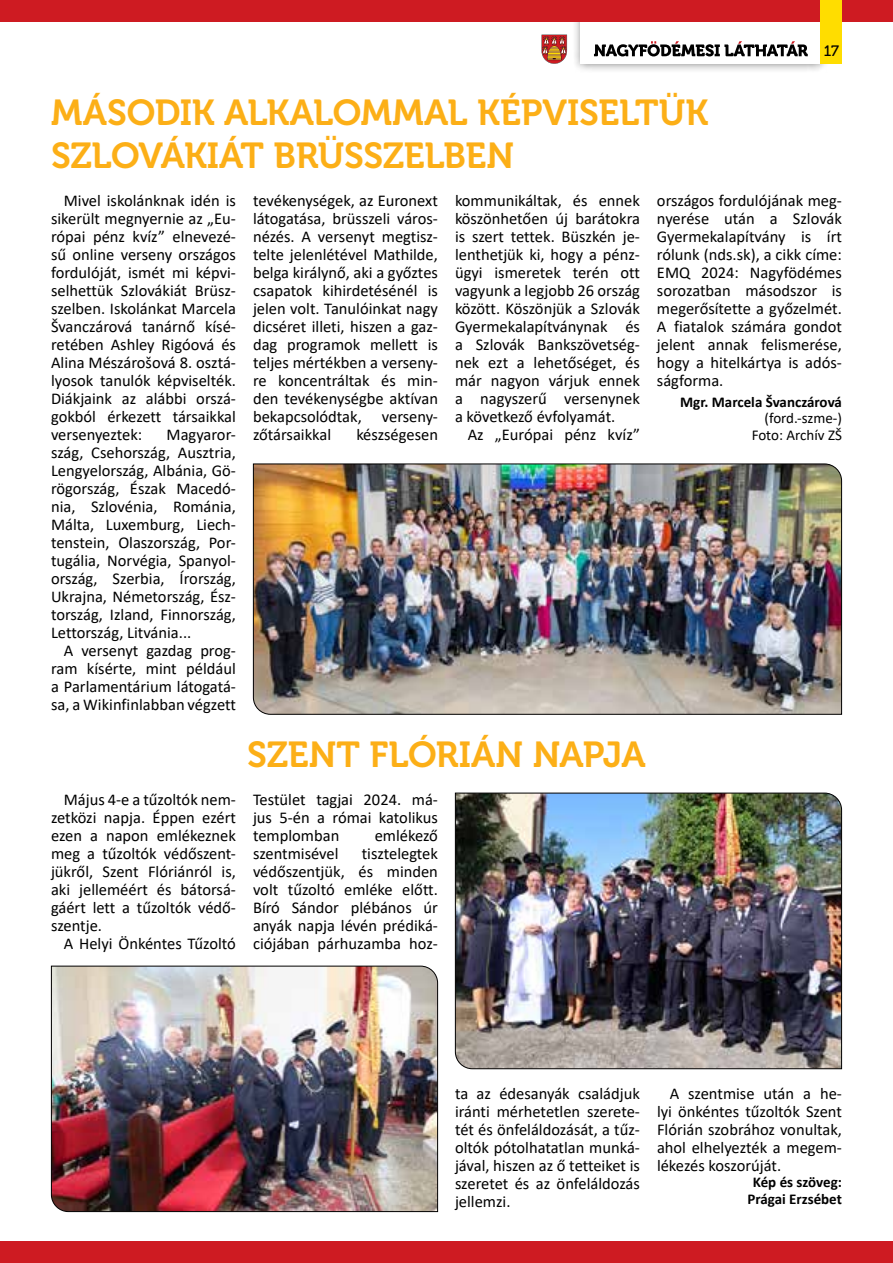
<style>
.page{position:relative;width:893px;height:1263px;background:#fff}
.page>*{position:absolute;margin:0;border:0;box-sizing:border-box;transform-origin:0 0}
.t1{font:36px/43.2px "Museo 700";letter-spacing:-.01em;color:#fcaf17}
.t2{font:16.5px/18px "Calibri";color:#000;text-align:justify}
.t3{font:700 15px/16.5px "Calibri";color:#000;text-align:center}
.t4{font:15px/16.5px "Calibri";color:#000;text-align:right}
.t5{font:15px "Museo 500";color:#000}
</style>
<div class="page">
<div style="left:571px;top:0;width:259px;height:73px;background:#000;opacity:.45"></div>
<div style="left:580px;top:0;width:241px;height:64px;background:#fff"></div>
<div style="left:0;top:0;width:893px;height:21px;background:#ce1b22"></div>
<div style="left:0;top:1242px;width:893px;height:21px;background:#ce1b22"></div>
<svg style="left:541px;top:35px;width:26px;height:29px"></svg>
<svg style="left:594px;top:41px;width:214px;height:15px"></svg>
<div style="left:821px;top:0;width:21px;height:64px;background:#fd0"></div>
<img style="left:253px;top:463px;width:589px;height:252px">
<img style="left:51px;top:965px;width:387px;height:247px">
<img style="left:455px;top:792px;width:387px;height:277px">
<h1 class="t1" style="left:51px;top:91px;width:659px">MÁSODIK ALKALOMMAL KÉPVISELTÜK<br>SZLOVÁKIÁT BRÜSSZELBEN</h1>
<p class="t5" style="left:824px;top:42px;width:17px">17</p>
<p class="t2" style="left:51px;top:191px;width:186px;text-indent:13px">Mivel iskolánknak idén is sikerült megnyernie az „Eu&shy;rópai pénz kvíz” elnevezé&shy;sű online verseny országos fordulóját, ismét mi képvi&shy;selhettük Szlovákiát Brüs - szelben. Iskolánkat Marcela Švanczárová tanárnő kísé&shy;retében Ashley Rigóová és Alina Mészárošová 8. osztá&shy;lyosok tanulók képviselték.<br>Diákjaink az alábbi orszá&shy;gokból érkezett társaikkal versenyeztek:</p>
<p class="t2" style="left:51px;top:425px;width:186px;text-indent:116px">Magyaror&shy;szág, Csehország, Ausztria, Lengyelország, Albánia, Gö&shy;rögország, Észak Macedó&shy;nia, Szlovénia, Románia, Málta, Luxemburg, Liech&shy;tenstein, Olaszország, Por&shy;tugália, Norvégia, Spanyol&shy;ország, Szerbia, Írország, Ukrajna, Németország, Ész&shy;tország, Izland, Finnország, Lettország, Litvánia...</p>
<p class="t2" style="left:51px;top:641px;width:186px;text-indent:13px">A versenyt gazdag prog&shy;ram kísérte, mint például a Parlamentárium látogatá&shy;sa, a Wikinfinlabban végzett</p>
<p class="t2" style="left:51px;top:790px;width:186px;text-indent:13px">Május 4-e a tűzoltók nem&shy;zetközi napja. Éppen ezért ezen a napon emlékeznek meg a tűzoltók védőszent&shy;jükről, Szent Flóriánról is, aki jelleméért és bátorsá&shy;gáért lett a tűzoltók védő&shy;szentje.</p>
<p class="t2" style="left:64px;top:934px;width:174px">A Helyi Önkéntes Tűzoltó</p>
<p class="t2" style="left:253px;top:191px;width:186px">tevékenységek, az Euronext látogatása, brüsszeli város&shy;nézés. A versenyt megtisz&shy;telte jelenlétével Mathilde, belga királynő, aki a győztes csapatok kihirdetésénél is jelen volt. Tanulóinkat nagy dicséret illeti, hiszen a gaz&shy;dag programok mellett is teljes mértékben a verseny&shy;re koncentráltak és min&shy;den tevékenységbe aktívan bekapcsolódtak, verseny&shy;zőtársaikkal</p>
<p class="t2" style="left:356px;top:425px;width:83px">készségesen</p>
<p class="t2" style="left:455px;top:191px;width:186px">kommunikáltak, és ennek köszönhetően új barátokra is szert tettek. Büszkén je&shy;lenthetjük ki, hogy a pénz&shy;ügyi ismeretek terén ott vagyunk a legjobb 26 ország között. Köszönjük a Szlovák Gyermekalapítványnak és a Szlovák Bankszövetség&shy;nek ezt a lehetőséget, és már nagyon várjuk ennek a nagyszerű versenynek a következő évfolyamát.</p>
<p class="t2" style="left:468px;top:425px;width:174px">Az „Európai pénz kvíz”</p>
<p class="t2" style="left:657px;top:191px;width:186px">országos fordulójának meg&shy;nyerése után a Szlovák Gyermekalapítvány is írt rólunk (nds.sk), a cikk címe:<br>EMQ 2024: Nagyfödémes sorozatban másodszor is megerősítette a győzelmét.<br>A fiatalok számára gondot jelent annak felismerése, hogy a hitelkártya is adós&shy;ságforma.</p>
<p class="t3" style="left:680px;top:393px;width:163px">Mgr. Marcela Švanczárová</p>
<p class="t4" style="left:752px;top:410px;width:92px">(ford.-szme-)<br>Foto: Archív ZŠ</p>
<h1 class="t1" style="left:247px;top:734px;width:400px">SZENT FLÓRIÁN NAPJA</h1>
<p class="t2" style="left:253px;top:790px;width:186px">Testület tagjai 2024. má&shy;jus 5-én a római katolikus templomban</p>
<p class="t2" style="left:375px;top:826px;width:65px">emlékező</p>
<p class="t2" style="left:253px;top:844px;width:87px">szentmisével</p>
<p class="t2" style="left:253px;top:844px;width:186px;text-indent:109px">tisztelegtek védőszentjük, és minden volt tűzoltó emléke előtt.<br>Bíró Sándor plébános úr anyák napja lévén prédiká&shy;ciójában párhuzamba hoz-</p>
<p class="t2" style="left:455px;top:1084px;width:186px">ta az édesanyák családjuk iránti mérhetetlen szerete&shy;tét és önfeláldozását, a tűz&shy;oltók pótolhatatlan munká&shy;jával, hiszen az ő tetteiket is szeretet és az önfeláldozás jellemzi.</p>
<p class="t2" style="left:657px;top:1084px;width:186px;text-indent:13px">A szentmise után a he&shy;lyi önkéntes tűzoltók Szent Flórián szobrához vonultak, ahol elhelyezték a megem&shy;lékezés koszorúját.</p>
<p class="t3" style="left:747px;top:1173px;width:96px">Kép és szöveg:<br>Prágai Erzsébet</p>
</div>
